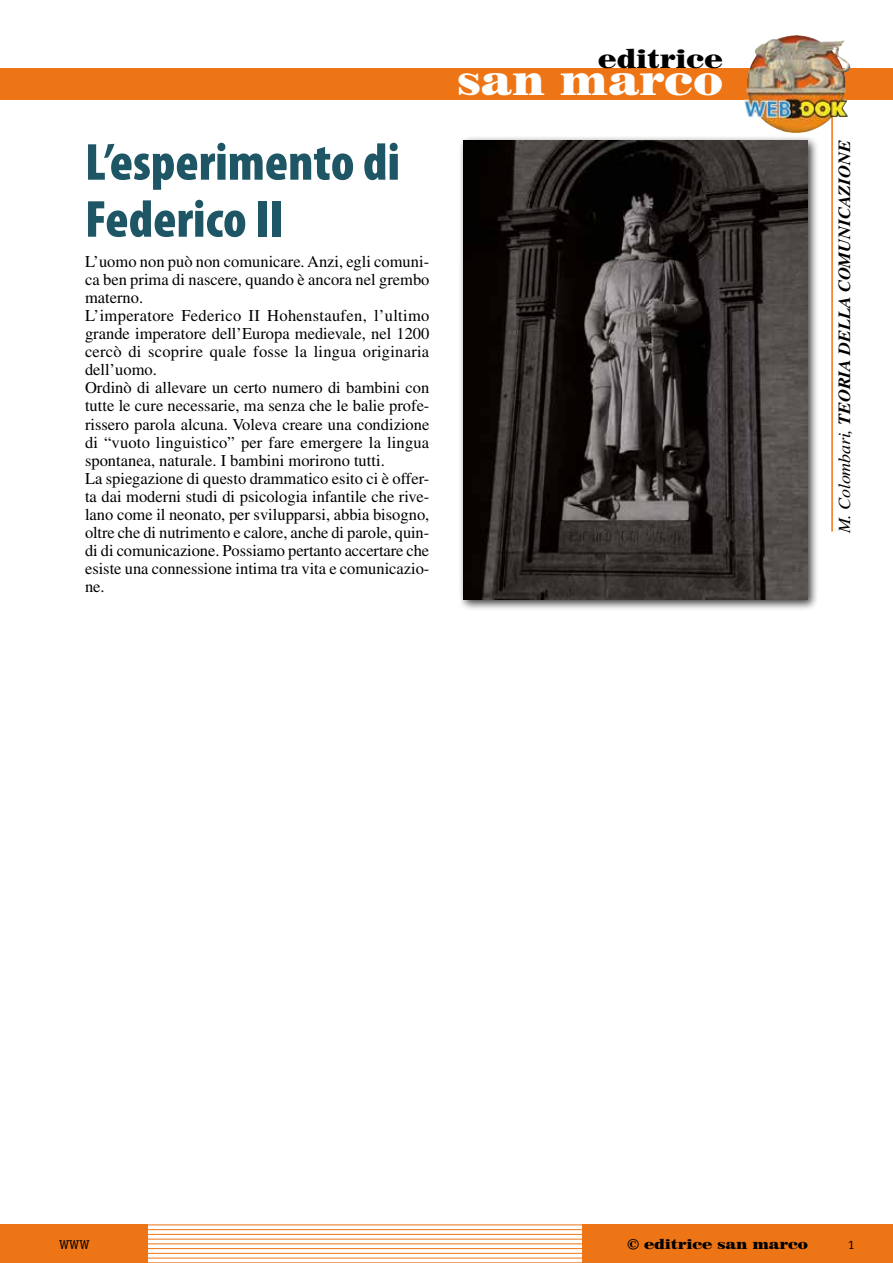
<style>
.page{position:relative;width:893px;height:1263px;background:#fff}
.page>*{position:absolute;margin:0;border:0;box-sizing:border-box;transform-origin:0 0}
._00_tit__www{font:900 condensed 52.5px/57px "Myriad Pro";color:#1e5665}
.t1{font:900 43.5px "Century 725 BT";color:#fff}
.t2{font:900 27px "Century 725 BT";color:#000}
.t3{font:italic 700 17.1px "Times LT Std";letter-spacing:-.015em;color:#000;scale:1.05 1}
._01_testo{font:16.5px/18px "Times LT Std";color:#000;text-align:justify}
.t4{font:900 14.25px "Century 725 BT";letter-spacing:-.01em;color:#000;scale:1.05 1}
._00_n__sezione{font:12.9px "Officina Serif Std";color:#000;scale:1.05 1}
._00_n__pagina{font:12.9px "Officina Serif Std";color:#000;scale:1.05 1}
.s1{font-weight:400}
</style>
<div class="page">
<div style="left:0;top:1225px;width:147px;height:38px;background:#ee7515"></div>
<div style="left:583px;top:1225px;width:310px;height:38px;background:#ee7515"></div>
<hr style="left:145px;top:1224px;width:442px;height:1px;background:#ee7515">
<hr style="left:145px;top:1229px;width:442px;height:1px;background:#ee7515">
<hr style="left:145px;top:1234px;width:442px;height:1px;background:#ee7515">
<hr style="left:145px;top:1239px;width:442px;height:1px;background:#ee7515">
<hr style="left:145px;top:1243px;width:442px;height:1px;background:#ee7515">
<hr style="left:145px;top:1248px;width:442px;height:1px;background:#ee7515">
<hr style="left:145px;top:1253px;width:442px;height:1px;background:#ee7515">
<hr style="left:145px;top:1258px;width:442px;height:1px;background:#ee7515">
<hr style="left:145px;top:1262px;width:442px;height:1px;background:#ee7515">
<hr style="left:831px;top:113px;width:2px;height:418px;background:#ee7515">
<div style="left:0;top:68px;width:893px;height:32px;background:#ee7515"></div>
<img style="left:744px;top:35px;width:55px;height:98px">
<div style="left:458px;top:135px;width:361px;height:476px;background:#000;opacity:.75"></div>
<img style="left:463px;top:140px;width:345px;height:460px">
<h3 class="t2" style="left:598px;top:42px;width:126px">editrice</h3>
<p class="_00_tit__www" style="left:85px;top:134px;width:316px">L’esperimento di<br>Federico II</p>
<p class="_01_testo" style="left:85px;top:253px;width:346px">L’uomo non può non comunicare. Anzi, egli comuni&shy;ca ben prima di nascere, quando è ancora nel grembo materno.</p>
<p class="_01_testo" style="left:85px;top:307px;width:346px">L’imperatore Federico II Hohenstaufen, l’ultimo grande imperatore dell’Europa medievale, nel 1200 cercò di scoprire quale fosse la lingua originaria dell’uomo.</p>
<p class="_01_testo" style="left:85px;top:379px;width:346px">Ordinò di allevare un certo numero di bambini con tutte le cure necessarie, ma senza che le balie profe&shy;rissero parola alcuna. Voleva creare una condizione di “vuoto linguistico” per fare emergere la lingua spontanea, naturale. I bambini morirono tutti.</p>
<p class="_01_testo" style="left:85px;top:469px;width:346px">La spiegazione di questo drammatico esito ci è offer&shy;ta dai moderni studi di psicologia infantile che rive&shy;lano come il neonato, per svilupparsi, abbia bisogno, oltre che di nutrimento e calore, anche di parole, quin&shy;di di comunicazione. Possiamo pertanto accertare che esiste una connessione intima tra vita e comunicazio&shy;ne.</p>
<h2 class="t1" style="left:456px;top:53px;width:268px">san marco</h2>
<p class="t3" style="left:834px;top:533px;width:376px;rotate:-90deg"><span class="s1">M. Colombari,</span> TEORIA DELLA COMUNICAZIONE</p>
<p class="t4" style="left:627px;top:1235px;width:174px">© editrice san marco</p>
<p class="_00_n__sezione" style="left:59px;top:1237px;width:31px">WWW</p>
<p class="_00_n__pagina" style="left:848px;top:1237px;width:8px">1</p>
</div>
